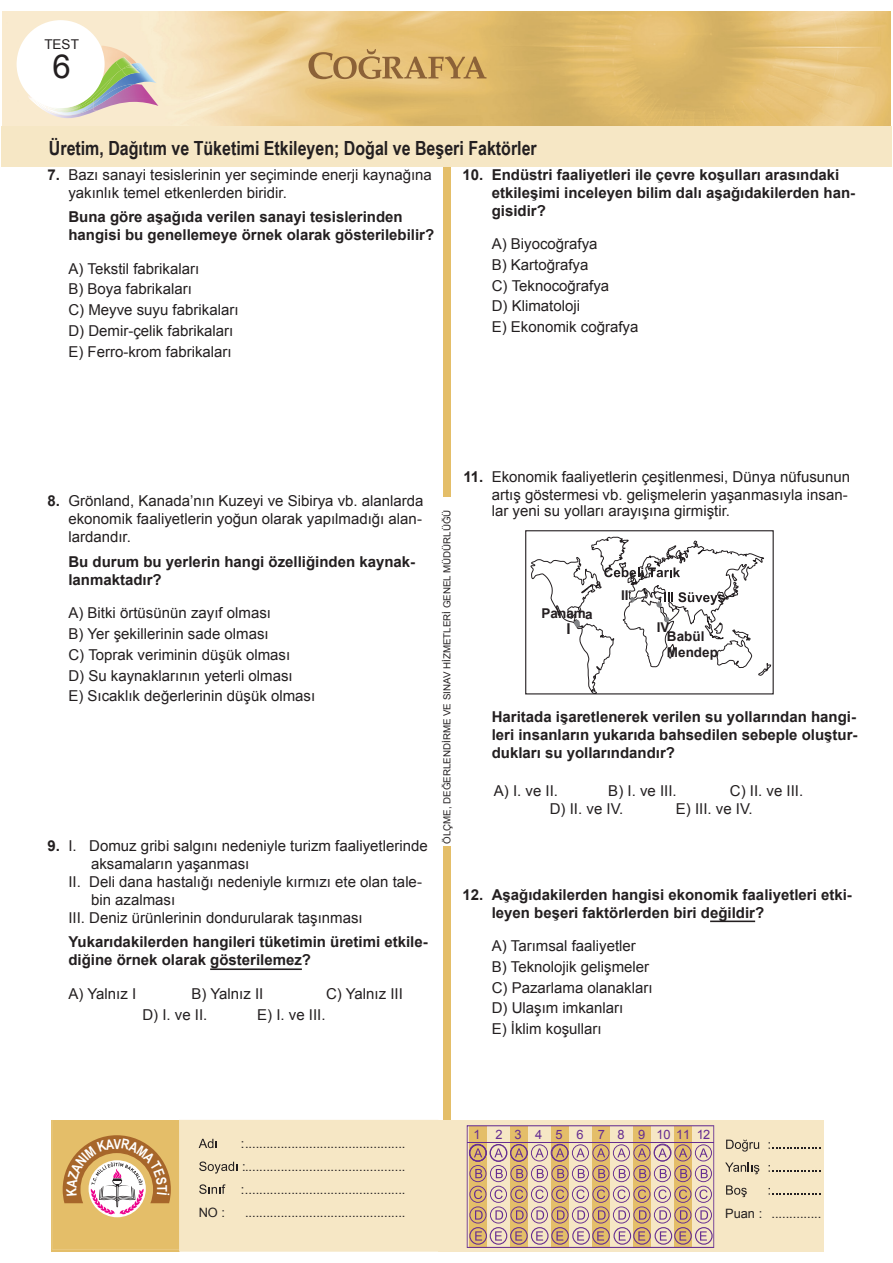
<style>
.page{position:relative;width:893px;height:1263px;background:#fff}
.page>*{position:absolute;margin:0;border:0;box-sizing:border-box;transform-origin:0 0}
.t1{font:33px "Arial";color:#231f20}
.t2{font:700 19.5px "Arial Narrow";color:#231f20}
.MADDELİ2_REGULAR{font:15px/18px "Arial";color:#231f20}
.SORU_CÜMLESİ{font:700 15px/18px "Arial";color:#231f20}
.CEVAP_SERBEST{font:15px "Arial";color:#231f20}
.t3{font:700 15px "Arial";color:#241f21}
.t4{font:700 13.5px/16.2px "Arial";color:#241f21}
.t5{font:13.5px "Arial";color:#231f20}
.t6{font:12.9px/23px "Arial";color:#231f20;text-align:justify}
.t7{font:12.9px "Arial";color:#652d91}
.t8{font:9.75px "Arial";color:#231f20}
.s1{font-weight:700}
</style>
<div class="page">
<div style="left:443px;top:846px;width:8px;height:349px;background:#e4be69"></div>
<div style="left:443px;top:148px;width:8px;height:348px;background:#e4be69"></div>
<img style="left:3px;top:11px;width:888px;height:115px">
<div style="left:438px;top:1120px;width:386px;height:132px;background:#f6e7c5"></div>
<svg style="left:52px;top:1120px;width:386px;height:132px;background:#f2deb2"></svg>
<svg style="left:726px;top:1140px;width:33px;height:11px"></svg>
<svg style="left:769px;top:1142px;width:51px;height:7px"></svg>
<svg style="left:725px;top:1162px;width:34px;height:12px"></svg>
<svg style="left:769px;top:1165px;width:51px;height:7px"></svg>
<svg style="left:726px;top:1185px;width:21px;height:12px"></svg>
<svg style="left:769px;top:1188px;width:51px;height:6px"></svg>
<svg style="left:199px;top:1139px;width:18px;height:9px"></svg>
<svg style="left:199px;top:1161px;width:38px;height:12px"></svg>
<svg style="left:199px;top:1184px;width:26px;height:10px"></svg>
<svg style="left:467px;top:1125px;width:247px;height:123px"></svg>
<img style="left:101px;top:46px;width:36px;height:13px">
<img style="left:29px;top:98px;width:69px;height:20px">
<img style="left:94px;top:98px;width:64px;height:13px">
<img style="left:140px;top:63px;width:17px;height:35px">
<img style="left:30px;top:98px;width:64px;height:17px">
<img style="left:94px;top:98px;width:16px;height:10px">
<img style="left:105px;top:59px;width:11px;height:11px">
<img style="left:54px;top:104px;width:40px;height:8px">
<img style="left:104px;top:70px;width:36px;height:28px">
<svg style="left:32px;top:98px;width:22px;height:12px"></svg>
<svg style="left:80px;top:97px;width:22px;height:7px"></svg>
<img style="left:91px;top:74px;width:25px;height:24px">
<img style="left:122px;top:74px;width:18px;height:2px">
<svg style="left:116px;top:57px;width:25px;height:17px"></svg>
<div style="left:17px;top:20px;width:88px;height:88px;background:#fff;border-radius:50%"></div>
<div style="left:1px;top:126px;width:891px;height:41px;background:#f6e7c5"></div>
<svg style="left:308px;top:49px;width:178px;height:30px;background:#cea868"></svg>
<hr style="left:210px;top:968px;width:92px;height:2px;background:#231f20">
<hr style="left:710px;top:920px;width:45px;height:2px;background:#231f20">
<div style="left:525px;top:530px;width:249px;height:164px;border:1px solid #241f21"></div>
<svg style="left:530px;top:536px;width:242px;height:158px"></svg>
<svg style="left:63px;top:1135px;width:108px;height:79px"></svg>
<p class="t5" style="left:44px;top:36px;width:36px">TEST</p>
<h1 class="t1" style="left:52px;top:44px;width:20px">6</h1>
<h2 class="t2" style="left:49px;top:133px;width:489px">Üretim, Dağıtım ve Tüketimi Etkileyen; Doğal ve Beşeri Faktörler</h2>
<p class="MADDELİ2_REGULAR" style="left:68px;top:165px;width:365px;text-indent:-21px"><span class="s1">7.</span> Bazı sanayi tesislerinin yer seçiminde enerji kaynağına yakınlık temel etkenlerden biridir.</p>
<p class="SORU_CÜMLESİ" style="left:68px;top:208px;width:367px">Buna göre aşağıda verilen sanayi tesislerinden hangisi bu genellemeye örnek olarak gösterilebilir?</p>
<p class="MADDELİ2_REGULAR" style="left:68px;top:259px;width:132px">A) Tekstil fabrikaları</p>
<p class="MADDELİ2_REGULAR" style="left:68px;top:280px;width:125px">B) Boya fabrikaları</p>
<p class="MADDELİ2_REGULAR" style="left:68px;top:301px;width:172px">C) Meyve suyu fabrikaları</p>
<p class="MADDELİ2_REGULAR" style="left:68px;top:322px;width:167px">D) Demir-çelik fabrikaları</p>
<p class="MADDELİ2_REGULAR" style="left:68px;top:342px;width:165px">E) Ferro-krom fabrikaları</p>
<p class="SORU_CÜMLESİ" style="left:492px;top:166px;width:365px;text-indent:-29px">10. Endüstri faaliyetleri ile çevre koşulları arasındaki etkileşimi inceleyen bilim dalı aşağıdakilerden han&shy;gisidir?</p>
<p class="MADDELİ2_REGULAR" style="left:492px;top:235px;width:107px">A) Biyocoğrafya</p>
<p class="MADDELİ2_REGULAR" style="left:492px;top:256px;width:98px">B) Kartoğrafya</p>
<p class="MADDELİ2_REGULAR" style="left:492px;top:276px;width:119px">C) Teknocoğrafya</p>
<p class="MADDELİ2_REGULAR" style="left:492px;top:297px;width:90px">D) Klimatoloji</p>
<p class="MADDELİ2_REGULAR" style="left:492px;top:318px;width:148px">E) Ekonomik coğrafya</p>
<p class="MADDELİ2_REGULAR" style="left:68px;top:492px;width:357px;text-align:justify;text-indent:-21px"><span class="s1">8.</span> Grönland, Kanada’nın Kuzeyi ve Sibirya vb. alanlarda ekonomik faaliyetlerin yoğun olarak yapılmadığı alan&shy;lardandır.</p>
<p class="SORU_CÜMLESİ" style="left:68px;top:553px;width:348px">Bu durum bu yerlerin hangi özelliğinden kaynak&shy;lanmaktadır?</p>
<p class="MADDELİ2_REGULAR" style="left:68px;top:604px;width:204px">A) Bitki örtüsünün zayıf olması</p>
<p class="MADDELİ2_REGULAR" style="left:68px;top:625px;width:202px">B) Yer şekillerinin sade olması</p>
<p class="MADDELİ2_REGULAR" style="left:68px;top:646px;width:223px">C) Toprak veriminin düşük olması</p>
<p class="MADDELİ2_REGULAR" style="left:68px;top:666px;width:226px">D) Su kaynaklarının yeterli olması</p>
<p class="MADDELİ2_REGULAR" style="left:68px;top:687px;width:248px">E) Sıcaklık değerlerinin düşük olması</p>
<p class="MADDELİ2_REGULAR" style="left:91px;top:837px;width:338px;text-indent:-43px"><span class="s1">9.</span> I. Domuz gribi salgını nedeniyle turizm faaliyetlerinde aksamaların yaşanması</p>
<p class="MADDELİ2_REGULAR" style="left:91px;top:873px;width:332px;text-indent:-23px">II. Deli dana hastalığı nedeniyle kırmızı ete olan tale&shy;bin azalması</p>
<p class="MADDELİ2_REGULAR" style="left:68px;top:909px;width:296px">III. Deniz ürünlerinin dondurularak taşınması</p>
<p class="SORU_CÜMLESİ" style="left:68px;top:934px;width:361px">Yukarıdakilerden hangileri tüketimin üretimi etkile&shy;diğine örnek olarak gösterilemez?</p>
<p class="CEVAP_SERBEST" style="left:68px;top:984px;width:69px">A) Yalnız I</p>
<p class="CEVAP_SERBEST" style="left:191px;top:984px;width:73px">B) Yalnız II</p>
<p class="CEVAP_SERBEST" style="left:326px;top:984px;width:78px">C) Yalnız III</p>
<p class="CEVAP_SERBEST" style="left:142px;top:1005px;width:67px">D) I. ve II.</p>
<p class="CEVAP_SERBEST" style="left:257px;top:1005px;width:70px">E) I. ve III.</p>
<p class="t8" style="left:441px;top:844px;width:336px;rotate:-90deg">ÖLÇME, DEĞERLENDİRME VE SINAV HİZMETLERİ GENEL MÜDÜRLÜĞÜ</p>
<p class="MADDELİ2_REGULAR" style="left:463px;top:468px;width:388px;text-align:right"><span class="s1">11.</span> Ekonomik faaliyetlerin çeşitlenmesi, Dünya nüfusunun artış göstermesi vb. gelişmelerin yaşanmasıyla insan-</p>
<p class="MADDELİ2_REGULAR" style="left:492px;top:502px;width:240px">lar yeni su yolları arayışına girmiştir.</p>
<p class="t4" style="left:542px;top:606px;width:53px">Panama</p>
<p class="t3" style="left:566px;top:618px;width:6px">I</p>
<p class="t4" style="left:621px;top:587px;width:9px">II</p>
<p class="t4" style="left:657px;top:619px;width:14px">IV</p>
<p class="t4" style="left:667px;top:629px;width:53px">Babül<br>Mendep</p>
<p class="SORU_CÜMLESİ" style="left:492px;top:708px;width:367px;text-align:justify">Haritada işaretlenerek verilen su yollarından hangi&shy;leri insanların yukarıda bahsedilen sebeple oluştur&shy;dukları su yollarındandır?</p>
<p class="MADDELİ2_REGULAR" style="left:494px;top:781px;width:66px">A) I. ve II.</p>
<p class="MADDELİ2_REGULAR" style="left:608px;top:781px;width:70px">B) I. ve III.</p>
<p class="MADDELİ2_REGULAR" style="left:730px;top:781px;width:75px">C) II. ve III.</p>
<p class="MADDELİ2_REGULAR" style="left:550px;top:799px;width:75px">D) II. ve IV.</p>
<p class="MADDELİ2_REGULAR" style="left:676px;top:799px;width:78px">E) III. ve IV.</p>
<p class="SORU_CÜMLESİ" style="left:492px;top:886px;width:362px;text-indent:-29px">12. Aşağıdakilerden hangisi ekonomik faaliyetleri etki&shy;leyen beşeri faktörlerden biri değildir?</p>
<p class="MADDELİ2_REGULAR" style="left:492px;top:937px;width:146px">A) Tarımsal faaliyetler</p>
<p class="MADDELİ2_REGULAR" style="left:492px;top:958px;width:159px">B) Teknolojik gelişmeler</p>
<p class="MADDELİ2_REGULAR" style="left:492px;top:978px;width:162px">C) Pazarlama olanakları</p>
<p class="MADDELİ2_REGULAR" style="left:492px;top:999px;width:133px">D) Ulaşım imkanları</p>
<p class="MADDELİ2_REGULAR" style="left:492px;top:1020px;width:112px">E) İklim koşulları</p>
<p class="t6" style="left:241px;top:1132px;width:166px">:............................................. :............................................. :.............................................</p>
<p class="t6" style="left:199px;top:1201px;width:28px">NO :</p>
<p class="t6" style="left:245px;top:1201px;width:162px">.............................................</p>
<p class="t7" style="left:474px;top:1126px;width:238px">1 2 3 4 5 6 7 8 9 10 11 12</p>
<p class="t6" style="left:725px;top:1201px;width:98px">Puan : ..............</p>
</div>
